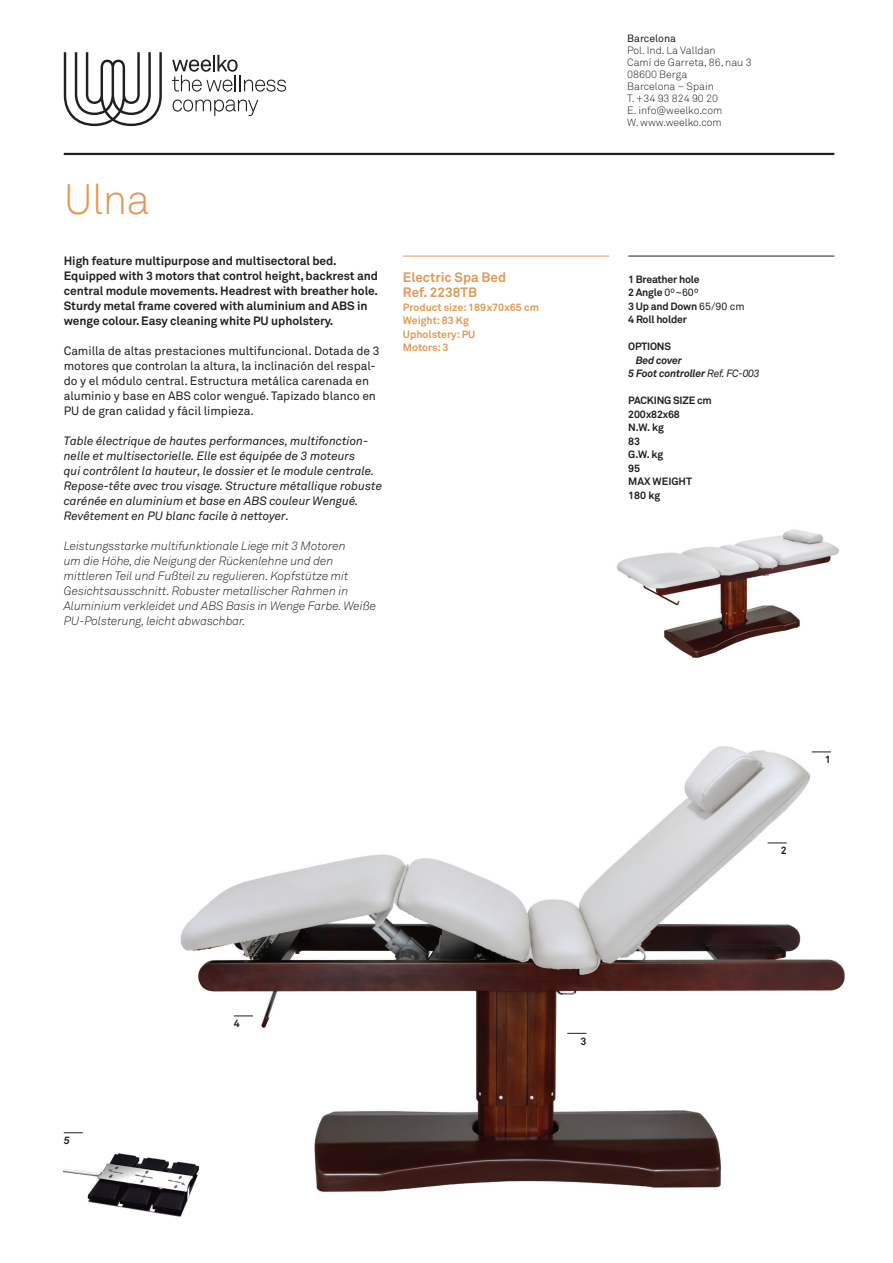
<style>
.page{position:relative;width:893px;height:1263px;background:#fff}
.page>*{position:absolute;margin:0;border:0;box-sizing:border-box;transform-origin:0 0}
.t1{font:300 42px "Akkurat";color:#e19855}
.t2{font:700 13.5px/15px "Akkurat";color:#e19855}
.t3{font:italic 12px/15px "Akkurat";letter-spacing:-.005em;color:#231f20}
.t4{font:italic 300 12px/15px "Akkurat";letter-spacing:-.005em;color:#231f20}
.t5{font:700 12px/15px "Akkurat";letter-spacing:-.005em;color:#231f20}
.t6{font:12px/15px "Akkurat";letter-spacing:-.005em;color:#231f20}
.t7{font:700 10.5px/13.5px "Akkurat";letter-spacing:-.02em;color:#231f20}
.t8{font:300 10.5px/12px "Akkurat";color:#231f20}
.t9{font:700 10.5px/13.5px "Akkurat";color:#e19855}
.t10{font:italic 700 10.5px/13.5px "Akkurat";letter-spacing:-.02em;color:#231f20}
.t11{font:10.5px "Akkurat";color:#231f20}
.s1{font-weight:400}
</style>
<div class="page">
<hr style="left:64px;top:153px;width:770px;height:2px;background:#231f20">
<svg style="left:173px;top:100px;width:85px;height:16px"></svg>
<svg style="left:172px;top:55px;width:114px;height:37px"></svg>
<svg style="left:64px;top:52px;width:98px;height:74px"></svg>
<img style="left:180px;top:746px;width:665px;height:446px">
<img style="left:616px;top:529px;width:223px;height:129px">
<img style="left:64px;top:1123px;width:146px;height:94px">
<hr style="left:403px;top:256px;width:206px;height:1px;background:#e19855">
<hr style="left:628px;top:256px;width:206px;height:1px;background:#231f20">
<svg style="left:812px;top:752px;width:19px;height:1px"></svg>
<svg style="left:767px;top:843px;width:20px;height:1px"></svg>
<svg style="left:567px;top:1033px;width:19px;height:1px"></svg>
<svg style="left:234px;top:1016px;width:19px;height:1px"></svg>
<svg style="left:64px;top:1132px;width:19px;height:1px"></svg>
<h1 class="t1" style="left:64px;top:175px;width:88px">Ulna</h1>
<p class="t5" style="left:64px;top:253px;width:316px">High feature multipurpose and multisectoral bed.<br>Equipped with 3 motors that control height, backrest and central module movements. Headrest with breather hole.<br>Sturdy metal frame covered with aluminium and ABS in wenge colour. Easy cleaning white PU upholstery.</p>
<p class="t6" style="left:64px;top:344px;width:317px">Camilla de altas prestaciones multifuncional. Dotada de 3 motores que controlan la altura, la inclinación del respal&shy;do y el módulo central. Estructura metálica carenada en aluminio y base en ABS color wengué. Tapizado blanco en PU de gran calidad y fácil limpieza.</p>
<p class="t3" style="left:64px;top:434px;width:320px">Table électrique de hautes performances, multifonction&shy;nelle et multisectorielle. Elle est équipée de 3 moteurs<br>qui contrôlent la hauteur, le dossier et le module centrale.<br>Repose-tête avec trou visage. Structure métallique robuste carénée en aluminium et base en ABS couleur Wengué.<br>Revêtement en PU blanc facile à nettoyer.</p>
<p class="t4" style="left:64px;top:538px;width:314px">Leistungsstarke multifunktionale Liege mit 3 Motoren<br>um die Höhe, die Neigung der Rückenlehne und den mittleren Teil und Fußteil zu regulieren. Kopfstütze mit Gesichtsausschnitt. Robuster metallischer Rahmen in Aluminium verkleidet und ABS Basis in Wenge Farbe. Weiße PU-Polsterung, leicht abwaschbar.</p>
<p class="t2" style="left:403px;top:270px;width:105px">Electric Spa Bed<br>Ref. 2238TB</p>
<p class="t9" style="left:403px;top:301px;width:138px">Product size: 189x70x65 cm<br>Weight: 83 Kg<br>Upholstery: PU<br>Motors: 3</p>
<p class="t11" style="left:627px;top:32px;width:50px">Barcelona</p>
<p class="t8" style="left:627px;top:45px;width:126px">Pol. Ind. La Valldan<br>Camí de Garreta, 86, nau 3<br>08600 Berga<br>Barcelona – Spain<br>T. +34 93 824 90 20<br>E. info@weelko.com<br>W. www.weelko.com</p>
<p class="t7" style="left:628px;top:272px;width:118px">1 Breather hole<br>2Angle <span class="s1">0º~60º<br></span>3Up and Down <span class="s1">65/90 cm<br></span>4 Roll holder</p>
<p class="t7" style="left:628px;top:340px;width:44px">OPTIONS</p>
<p class="t10" style="left:628px;top:353px;width:133px;text-indent:7px">Bed cover<br>5 Foot controller <span class="s1">Ref. FC-003</span></p>
<p class="t7" style="left:628px;top:394px;width:85px">PACKING SIZE cm<br>200x82x68<br>N.W. kg<br>83<br>G.W. kg<br>95<br>MAX WEIGHT<br>180 kg</p>
<p class="t7" style="left:781px;top:844px;width:7px">2</p>
<p class="t7" style="left:825px;top:753px;width:7px">1</p>
<p class="t10" style="left:64px;top:1133px;width:7px">5</p>
<p class="t7" style="left:234px;top:1017px;width:7px">4</p>
<p class="t7" style="left:580px;top:1034px;width:7px">3</p>
</div>
